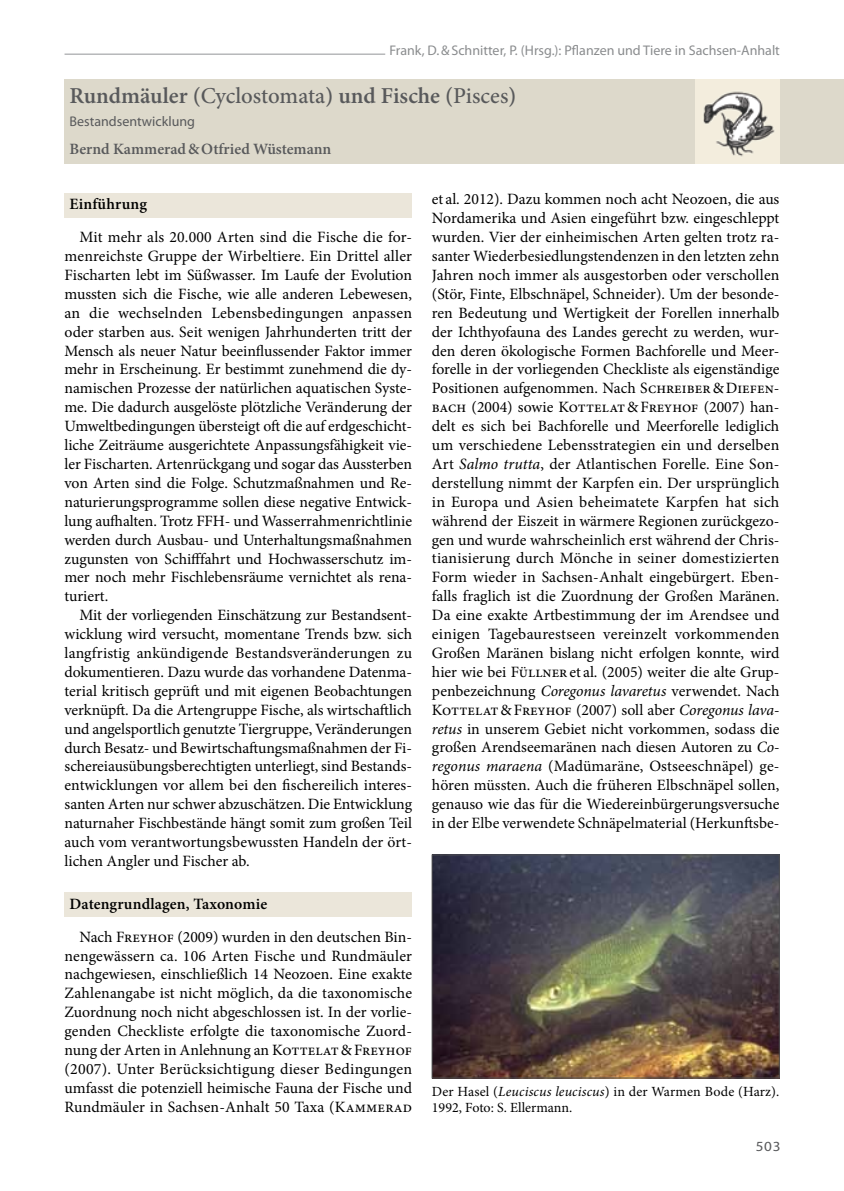
<style>
.page{position:relative;width:844px;height:1191px;background:#fff}
.page>*{position:absolute;margin:0;border:0;box-sizing:border-box;transform-origin:0 0}
.t1{font:600 22.75px "Minion Pro";color:#58595b}
.t2{font:15.75px/18.9px "Minion Pro";letter-spacing:-.005em;color:#000;text-align:justify}
.t3{font:600 15.75px "Minion Pro";letter-spacing:.01em;color:#000}
.t4{font:600 15.75px "Minion Pro";color:#58595b}
.t5{font:14px/15.8px "Minion Pro";color:#000}
.t6{font:14px "Myriad Pro";color:#8a8c8e}
.t7{font:14px "Myriad Pro";color:#58595b}
.t8{font:14px "Myriad Pro";color:#58595b;scale:1.08 1}
.s1{font-weight:500}
.s2{font-style:italic}
</style>
<div class="page">
<div style="left:64px;top:79px;width:779px;height:85px;background:#ddd9cb"></div>
<img style="left:695px;top:79px;width:84px;height:85px">
<div style="left:64px;top:193px;width:348px;height:25px;background:#ebe6da"></div>
<div style="left:64px;top:892px;width:348px;height:25px;background:#ebe6da"></div>
<img style="left:434px;top:856px;width:343px;height:220px">
<div style="left:432px;top:854px;width:347px;height:224px;border:1px solid #4d4d4f"></div>
<hr style="left:64px;top:54px;width:321px;height:1px;background:#939598">
<p class="t6" style="left:389px;top:41px;width:392px">Frank, D.&amp;Schnitter, P. (Hrsg.): Pflanzen und Tiere in Sachsen-Anhalt</p>
<p class="t1" style="left:69px;top:80px;width:448px">Rundmäuler (<span class="s1">Cyclostomata</span>) und Fische (<span class="s1">Pisces</span>)</p>
<p class="t7" style="left:69px;top:113px;width:127px">Bestandsentwicklung</p>
<p class="t4" style="left:69px;top:138px;width:263px">Bernd Kammerad&amp;Otfried Wüstemann</p>
<p class="t3" style="left:69px;top:193px;width:79px">Einführung</p>
<p class="t2" style="left:79px;top:228px;width:334px">Mit mehr als 20.000 Arten sind die Fische die for-</p>
<p class="t2" style="left:64px;top:247px;width:349px">menreichste Gruppe der Wirbeltiere. Ein Drittel aller</p>
<p class="t2" style="left:64px;top:265px;width:349px">Fischarten lebt im Süßwasser. Im Laufe der Evolution</p>
<p class="t2" style="left:64px;top:284px;width:349px">mussten sich die Fische, wie alle anderen Lebewesen,</p>
<p class="t2" style="left:64px;top:303px;width:349px">an die wechselnden Lebensbedingungen anpassen</p>
<p class="t2" style="left:64px;top:322px;width:349px">oder starben aus. Seit wenigen Jahrhunderten tritt der</p>
<p class="t2" style="left:64px;top:341px;width:349px">Mensch als neuer Natur beeinflussender Faktor immer</p>
<p class="t2" style="left:64px;top:360px;width:349px">mehr in Erscheinung. Er bestimmt zunehmend die dy-</p>
<p class="t2" style="left:64px;top:379px;width:349px">namischen Prozesse der natürlichen aquatischen Syste-</p>
<p class="t2" style="left:64px;top:398px;width:349px">me. Die dadurch ausgelöste plötzliche Veränderung der</p>
<p class="t2" style="left:64px;top:417px;width:349px">Umweltbedingungen übersteigt oft die auf erdgeschicht-</p>
<p class="t2" style="left:64px;top:435px;width:349px">liche Zeiträume ausgerichtete Anpassungsfähigkeit vie-</p>
<p class="t2" style="left:64px;top:454px;width:349px">ler Fischarten. Artenrückgang und sogar das Aussterben</p>
<p class="t2" style="left:64px;top:473px;width:349px">von Arten sind die Folge. Schutzmaßnahmen und Re-</p>
<p class="t2" style="left:64px;top:492px;width:349px">naturierungsprogramme sollen diese negative Entwick-</p>
<p class="t2" style="left:64px;top:511px;width:349px">lung aufhalten. Trotz FFH- und Wasserrahmenrichtlinie</p>
<p class="t2" style="left:64px;top:530px;width:349px">werden durch Ausbau- und Unterhaltungsmaßnahmen</p>
<p class="t2" style="left:64px;top:549px;width:349px">zugunsten von Schifffahrt und Hochwasserschutz im-</p>
<p class="t2" style="left:64px;top:568px;width:349px">mer noch mehr Fischlebensräume vernichtet als rena-</p>
<p class="t2" style="left:64px;top:587px;width:45px">turiert.</p>
<p class="t2" style="left:79px;top:606px;width:334px">Mit der vorliegenden Einschätzung zur Bestandsent-</p>
<p class="t2" style="left:64px;top:624px;width:349px">wicklung wird versucht, momentane Trends bzw. sich</p>
<p class="t2" style="left:64px;top:643px;width:349px">langfristig ankündigende Bestandsveränderungen zu</p>
<p class="t2" style="left:64px;top:662px;width:349px">dokumentieren. Dazu wurde das vorhandene Datenma-</p>
<p class="t2" style="left:64px;top:681px;width:349px">terial kritisch geprüft und mit eigenen Beobachtungen</p>
<p class="t2" style="left:64px;top:700px;width:349px">verknüpft. Da die Artengruppe Fische, als wirtschaftlich</p>
<p class="t2" style="left:64px;top:719px;width:349px">und angelsportlich genutzte Tiergruppe, Veränderungen</p>
<p class="t2" style="left:64px;top:738px;width:349px">durch Besatz- und Bewirtschaftungsmaßnahmen der Fi-</p>
<p class="t2" style="left:64px;top:757px;width:349px">schereiausübungsberechtigten unterliegt, sind Bestands-</p>
<p class="t2" style="left:64px;top:776px;width:349px">entwicklungen vor allem bei den fischereilich interes-</p>
<p class="t2" style="left:64px;top:795px;width:349px">santen Arten nur schwer abzuschätzen. Die Entwicklung</p>
<p class="t2" style="left:64px;top:813px;width:349px">naturnaher Fischbestände hängt somit zum großen Teil</p>
<p class="t2" style="left:64px;top:832px;width:349px">auch vom verantwortungsbewussten Handeln der ört-</p>
<p class="t2" style="left:64px;top:851px;width:187px">lichen Angler und Fischer ab.</p>
<p class="t3" style="left:69px;top:893px;width:199px">Datengrundlagen, Taxonomie</p>
<p class="t2" style="left:64px;top:927px;width:349px;text-indent:15px">Nach Freyhof (2009) wurden in den deutschen Bin&shy;nengewässern ca. 106 Arten Fische und Rundmäuler nachgewiesen, einschließlich 14 Neozoen. Eine exakte Zahlenangabe ist nicht möglich, da die taxonomische Zuordnung noch nicht abgeschlossen ist. In der vorlie&shy;genden Checkliste erfolgte die taxonomische Zuord&shy;nung der Arten in Anlehnung an Kottelat&amp;Freyhof (2007). Unter Berücksichtigung dieser Bedingungen umfasst die potenziell heimische Fauna der Fische und Rundmäuler in Sachsen-Anhalt 50 Taxa (Kammerad</p>
<p class="t2" style="left:432px;top:190px;width:349px">et al. 2012). Dazu kommen noch acht Neozoen, die aus Nordamerika und Asien eingeführt bzw. eingeschleppt wurden. Vier der einheimischen Arten gelten trotz ra&shy;santer Wiederbesiedlungstendenzen in den letzten zehn Jahren noch immer als ausgestorben oder verschollen (Stör, Finte, Elbschnäpel, Schneider). Um der besonde&shy;ren Bedeutung und Wertigkeit der Forellen innerhalb der Ichthyofauna des Landes gerecht zu werden, wur&shy;den deren ökologische Formen Bachforelle und Meer&shy;forelle in der vorliegenden Checkliste als eigenständige Positionen aufgenommen. Nach Schreiber&amp;Diefen&shy;bach (2004) sowie Kottelat&amp;Freyhof (2007) han&shy;delt es sich bei Bachforelle und Meerforelle lediglich um verschiedene Lebensstrategien ein und derselben Art <span class="s2">Salmo trutta</span>, der Atlantischen Forelle. Eine Son&shy;derstellung nimmt der Karpfen ein. Der ursprünglich in Europa und Asien beheimatete Karpfen hat sich während der Eiszeit in wärmere Regionen zurückgezo&shy;gen und wurde wahrscheinlich erst während der Chris&shy;tianisierung durch Mönche in seiner domestizierten Form wieder in Sachsen-Anhalt eingebürgert. Eben&shy;falls fraglich ist die Zuordnung der Großen Maränen.<br>Da eine exakte Artbestimmung der im Arendsee und einigen Tagebaurestseen vereinzelt vorkommenden Großen Maränen bislang nicht erfolgen konnte, wird hier wie bei Füllneret al. (2005) weiter die alte Grup&shy;penbezeichnung <span class="s2">Coregonus lavaretus</span> verwendet. Nach Kottelat&amp;Freyhof (2007) soll aber <span class="s2">Coregonus lava&shy;retus</span> in unserem Gebiet nicht vorkommen, sodass die großen Arendseemaränen nach diesen Autoren zu <span class="s2">Co&shy;regonus maraena</span> (Madümaräne, Ostseeschnäpel) ge&shy;hören müssten. Auch die früheren Elbschnäpel sollen, genauso wie das für die Wiedereinbürgerungsversuche in der Elbe verwendete Schnäpelmaterial (Herkunftsbe-</p>
<p class="t5" style="left:432px;top:1083px;width:349px">Der Hasel (<span class="s2">Leuciscus leuciscus</span>) in der Warmen Bode (Harz).<br>1992, Foto: S. Ellermann.</p>
<p class="t8" style="left:755px;top:1138px;width:24px">503</p>
</div>
